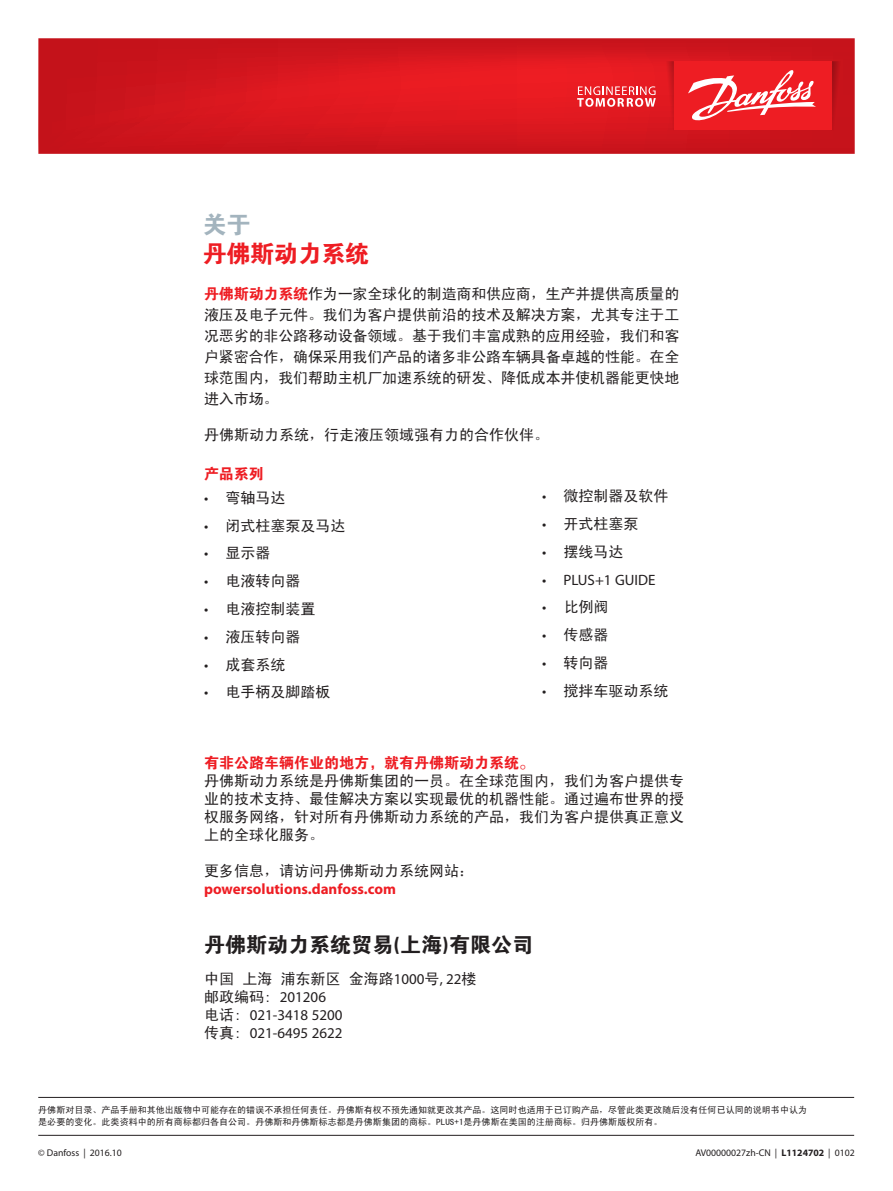
<style>
.page{position:relative;width:893px;height:1191px;background:#fff}
.page>*{position:absolute;margin:0;border:0;box-sizing:border-box;transform-origin:0 0}
.t1{font:24px "FZDHTJW GB1 0";letter-spacing:-.01em;color:#ee1d23}
.t2{font:24px "FZDHTJW GB1 0";color:#a3b4be}
.t3{font:21px "FZDHTJW GB1 0";color:#231f20}
.t4{font:15px/21px "Sim Hei";color:#231f20;text-align:justify}
.t5{font:15px/18px "Myriad Pro";color:#231f20}
.t6{font:15px "FZDHTJW GB1 0";color:#ee1d23}
.t7{font:700 15px "Myriad Pro";color:#ee1d23}
.t8{font:9.75px "Myriad Pro";color:#231f20}
.t9{font:9px/12px "Sim Hei";letter-spacing:.005em;color:#231f20}
.s1{font-family:"FZDHTJW GB1 0";color:#ee1d23}
.s2{font-family:"Myriad Pro"}
.s3{font-family:"Sim Hei"}
.s4{font-weight:700}
</style>
<div class="page">
<hr style="left:38px;top:1097px;width:816px;height:1px;background:#231f20">
<hr style="left:38px;top:1135px;width:816px;height:1px;background:#231f20">
<svg style="left:38px;top:38px;width:817px;height:116px"></svg>
<svg style="left:832px;top:61px;width:12px;height:69px"></svg>
<div style="left:674px;top:61px;width:158px;height:69px;background:#ee1d23"></div>
<svg style="left:577px;top:61px;width:97px;height:69px"></svg>
<svg style="left:688px;top:70px;width:128px;height:51px"></svg>
<h1 class="t2" style="left:203px;top:211px;width:49px">关于</h1>
<h1 class="t1" style="left:203px;top:240px;width:168px">丹佛斯动力系统</h1>
<p class="t4" style="left:204px;top:283px;width:477px"><span class="s1">丹佛斯动力系统</span>作为一家全球化的制造商和供应商，生产并提供高质量的液压及电子元件。我们为客户提供前沿的技术及解决方案，尤其专注于工况恶劣的非公路移动设备领域。基于我们丰富成熟的应用经验，我们和客户紧密合作，确保采用我们产品的诸多非公路车辆具备卓越的性能。在全球范围内，我们帮助主机厂加速系统的研发、降低成本并使机器能更快地进入市场。</p>
<p class="t4" style="left:204px;top:424px;width:346px">丹佛斯动力系统，行走液压领域强有力的合作伙伴。</p>
<p class="t6" style="left:204px;top:466px;width:61px">产品系列</p>
<p class="t4" style="left:204px;top:487px;width:83px"><span class="s2">•</span> 弯轴马达</p>
<p class="t4" style="left:204px;top:515px;width:143px"><span class="s2">•</span> 闭式柱塞泵及马达</p>
<p class="t4" style="left:204px;top:542px;width:68px"><span class="s2">•</span> 显示器</p>
<p class="t4" style="left:204px;top:570px;width:98px"><span class="s2">•</span> 电液转向器</p>
<p class="t4" style="left:204px;top:598px;width:113px"><span class="s2">•</span> 电液控制装置</p>
<p class="t4" style="left:204px;top:626px;width:98px"><span class="s2">•</span> 液压转向器</p>
<p class="t4" style="left:204px;top:653px;width:83px"><span class="s2">•</span> 成套系统</p>
<p class="t4" style="left:204px;top:681px;width:128px"><span class="s2">•</span> 电手柄及脚踏板</p>
<p class="t4" style="left:542px;top:485px;width:128px"><span class="s2">•</span> 微控制器及软件</p>
<p class="t4" style="left:542px;top:513px;width:98px"><span class="s2">•</span> 开式柱塞泵</p>
<p class="t4" style="left:542px;top:541px;width:83px"><span class="s2">•</span> 摆线马达</p>
<p class="t5" style="left:542px;top:571px;width:115px">• PLUS+1 GUIDE</p>
<p class="t4" style="left:542px;top:596px;width:68px"><span class="s2">•</span> 比例阀</p>
<p class="t4" style="left:542px;top:624px;width:68px"><span class="s2">•</span> 传感器</p>
<p class="t4" style="left:542px;top:652px;width:68px"><span class="s2">•</span> 转向器</p>
<p class="t4" style="left:542px;top:679px;width:128px"><span class="s2">•</span> 搅拌车驱动系统</p>
<p class="t6" style="left:204px;top:754px;width:331px">有非公路车辆作业的地方，就有丹佛斯动力系统。</p>
<p class="t4" style="left:204px;top:771px;width:481px;line-height:18px">丹佛斯动力系统是丹佛斯集团的一员。在全球范围内，我们为客户提供专业的技术支持、最佳解决方案以实现最优的机器性能。通过遍布世界的授权服务网络，针对所有丹佛斯动力系统的产品，我们为客户提供真正意义上的全球化服务。</p>
<p class="t4" style="left:204px;top:860px;width:271px">更多信息，请访问丹佛斯动力系统网站：</p>
<p class="t7" style="left:204px;top:880px;width:193px">powersolutions.danfoss.com</p>
<h2 class="t3" style="left:204px;top:933px;width:330px">丹佛斯动力系统贸易(上海)有限公司</h2>
<p class="t4" style="left:204px;top:968px;width:274px">中国 上海 浦东新区 金海路<span class="s2">1000</span>号<span class="s2">, 22</span>楼</p>
<p class="t5" style="left:204px;top:988px;width:140px"><span class="s3">邮政编码:</span> 201206<span class="s3">电话:</span> 021-3418 5200<span class="s3">传真:</span> 021-6495 2622</p>
<p class="t9" style="left:38px;top:1104px;width:770px">丹佛斯对目录、产品手册和其他出版物中可能存在的错误不承担任何责任。丹佛斯有权不预先通知就更改其产品。这同时也适用于已订购产品，尽管此类更改随后没有任何已认同的说明书中认为是必要的变化。此类资料中的所有商标都归各自公司。丹佛斯和丹佛斯标志都是丹佛斯集团的商标。PLUS+1是丹佛斯在美国的注册商标。归丹佛斯版权所有。</p>
<p class="t8" style="left:38px;top:1147px;width:85px">© Danfoss | 2016.10</p>
<p class="t8" style="left:695px;top:1147px;width:161px">AV00000027zh-CN | <span class="s4">L1124702</span> | 0102</p>
</div>
